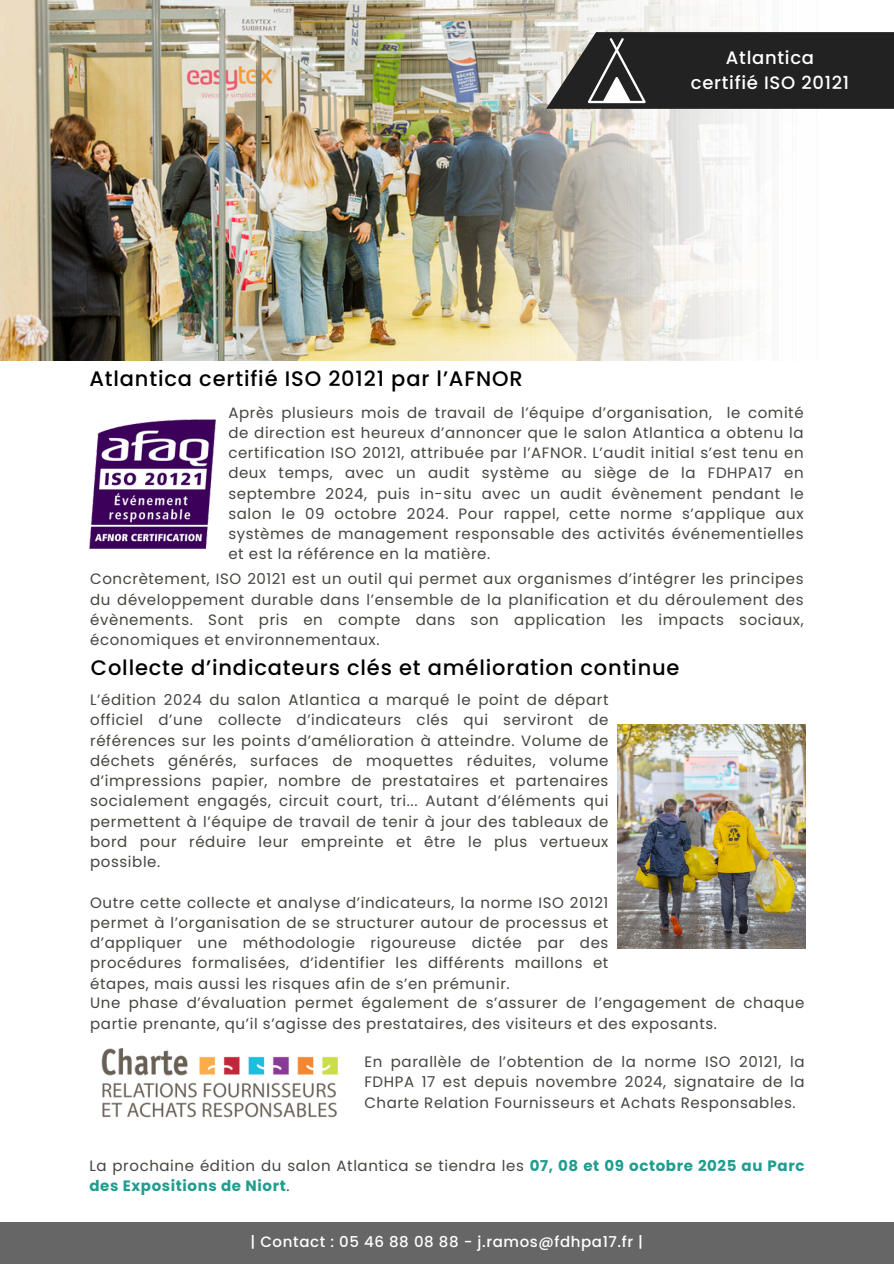
<style>
.page{position:relative;width:894px;height:1264px;background:#fff}
.page>*{position:absolute;margin:0;border:0;box-sizing:border-box;transform-origin:0 0}
.t1{font:500 21px "Poppins";letter-spacing:.04em;color:#000}
.t2{font:500 18px/24.8px "Poppins";letter-spacing:.04em;color:#fff;text-align:center}
.t3{font:15px/20.2px "Poppins";letter-spacing:.04em;color:#444440;text-align:justify}
.t4{font:500 15px "Poppins";letter-spacing:.04em;color:#fff}
.s1{font-weight:700;color:#1f9d8e}
</style>
<div class="page">
<div style="left:0;top:1221px;width:893px;height:42px;background:#666"></div>
<img style="left:0;top:0;width:402px;height:360px">
<img style="left:402px;top:0;width:358px;height:360px">
<div style="left:546px;top:32px;width:347px;height:77px;background:#222"></div>
<svg style="left:587px;top:38px;width:58px;height:65px"></svg>
<img style="left:617px;top:725px;width:187px;height:223px">
<img style="left:89px;top:419px;width:126px;height:129px">
<img style="left:101px;top:1048px;width:236px;height:70px">
<h1 class="t1" style="left:89px;top:364px;width:434px">Atlantica certifié ISO 20121 par l’AFNOR</h1>
<p class="t2" style="left:690px;top:45px;width:160px">Atlantica certifié ISO 20121</p>
<p class="t3" style="left:228px;top:402px;width:576px">Après plusieurs mois de travail de l’équipe d’organisation, le comité de direction est heureux d’annoncer que le salon Atlantica a obtenu la certification ISO 20121, attribuée par l’AFNOR. L’audit initial s’est tenu en deux temps, avec un audit système au siège de la FDHPA17 en septembre 2024, puis in-situ avec un audit évènement pendant le salon le 09 octobre 2024. Pour rappel, cette norme s’applique aux systèmes de management responsable des activités événementielles et est la référence en la matière.</p>
<h2 class="t3" style="left:90px;top:569px;width:714px">Concrètement, ISO 20121 est un outil qui permet aux organismes d’intégrer les principes du développement durable dans l’ensemble de la planification et du déroulement des évènements. Sont pris en compte dans son application les impacts sociaux, économiques et environnementaux.</h2>
<p class="t1" style="left:91px;top:653px;width:590px">Collecte d’indicateurs clés et amélioration continue</p>
<p class="t3" style="left:90px;top:689px;width:519px">L’édition 2024 du salon Atlantica a marqué le point de départ officiel d’une collecte d’indicateurs clés qui serviront de références sur les points d’amélioration à atteindre. Volume de déchets générés, surfaces de moquettes réduites, volume d’impressions papier, nombre de prestataires et partenaires socialement engagés, circuit court, tri... Autant d’éléments qui permettent à l’équipe de travail de tenir à jour des tableaux de bord pour réduire leur empreinte et être le plus vertueux possible.</p>
<p class="t3" style="left:90px;top:892px;width:519px">Outre cette collecte et analyse d’indicateurs, la norme ISO 20121 permet à l’organisation de se structurer autour de processus et d’appliquer une méthodologie rigoureuse dictée par des procédures formalisées, d’identifier les différents maillons et étapes, mais aussi les risques afin de s’en prémunir.</p>
<h1 class="t3" style="left:90px;top:993px;width:715px">Une phase d’évaluation permet également de s’assurer de l’engagement de chaque partie prenante, qu’il s’agisse des prestataires, des visiteurs et des exposants.</h1>
<p class="t3" style="left:364px;top:1051px;width:441px">En parallèle de l’obtention de la norme ISO 20121, la FDHPA 17 est depuis novembre 2024, signataire de la Charte Relation Fournisseurs et Achats Responsables.</p>
<p class="t3" style="left:89px;top:1155px;width:716px">La prochaine édition du salon Atlantica se tiendra les <span class="s1">07, 08 et 09 octobre 2025 au Parc des Expositions de Niort</span>.</p>
<p class="t4" style="left:250px;top:1231px;width:394px">| Contact : 05 46 88 08 88 - j.ramos@fdhpa17.fr |</p>
</div>
